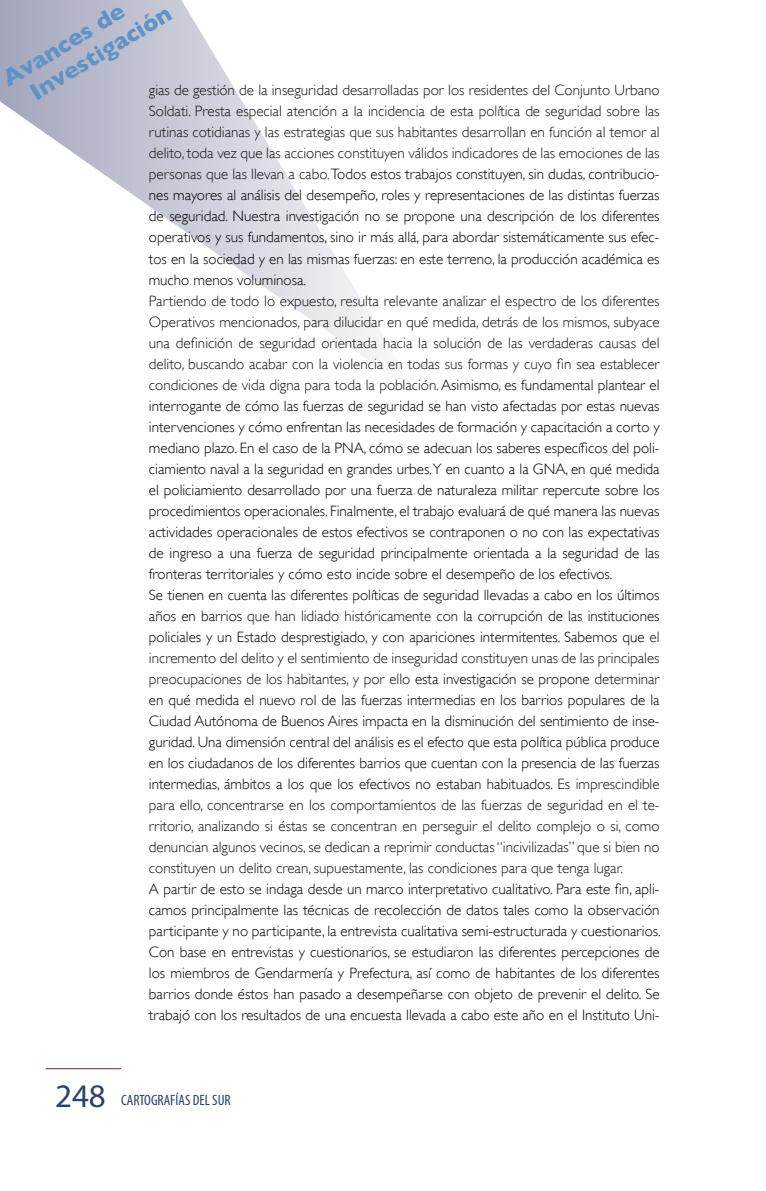
<style>
.page{position:relative;width:766px;height:1191px;background:#fff}
.page>*{position:absolute;margin:0;border:0;box-sizing:border-box;transform-origin:0 0}
.t1{font:700 24px/26.2px "Gill Sans";color:#5e93c7}
.t2{font:300 15px/21px "Gill Sans";color:#000;text-align:justify}
.t3{font:condensed 15px "Myriad Pro";color:#28436f}
.s1{color:#151515}
.s2{font-stretch:normal;font-size:33px}
</style>
<div class="page">
<hr style="left:45px;top:1068px;width:76px;height:1px;background:#7c232b">
<svg style="left:0;top:0;width:377px;height:365px"></svg>
<h1 class="t1" style="left:12px;top:60px;width:162px;text-indent:-16px;rotate:-31deg">Avances de<br>Investigación</h1>
<p class="t2" style="left:149px;top:80px;width:512px"><span class="s1">gias de gestión de la inseguridad desarrolladas por los residentes del Conjunto Urbano Soldati. Presta especial atención a la incidencia de esta política de seguridad sobre las rutinas cotidianas y las estrategias que sus habitantes desarrollan en función al temor al delito, toda vez que las acciones constituyen válidos indicadores de las emociones de las personas que las llevan a cabo.</span>Todos estos trabajos constituyen, sin dudas, contribucio&shy;nes mayores al análisis del desempeño, roles y representaciones de las distintas fuerzas de seguridad. Nuestra investigación no se propone una descripción de los diferentes operativos y sus fundamentos, sino ir más allá, para abordar sistemáticamente sus efec&shy;tos en la sociedad y en las mismas fuerzas: en este terreno, la producción académica es mucho menos voluminosa.</p>
<p class="t2" style="left:149px;top:290px;width:512px;text-align:left"><span class="s1">Partiendo de todo lo expuesto, resulta relevante analizar el espectro de los diferentes Operativos mencionados, para dilucidar en qué medida, detrás de los mismos, subyace una definición de seguridad orientada hacia la solución de las verdaderas causas del delito, buscando acabar con la violencia en todas sus formas y cuyo fin sea establecer condiciones de vida digna para toda la población.</span> Asimismo, es fundamental plantear el interrogante de cómo las fuerzas de seguridad se han visto afectadas por estas nuevas intervenciones y cómo enfrentan las necesidades de formación y capacitación a corto y mediano plazo. En el caso de la PNA, cómo se adecuan los saberes específicos del poli&shy;ciamiento naval a la seguridad en grandes urbes.Y en cuanto a la GNA, en qué medida el policiamiento desarrollado por una fuerza de naturaleza militar repercute sobre los procedimientos operacionales. Finalmente, el trabajo evaluará de qué manera las nuevas actividades operacionales de estos efectivos se contraponen o no con las expectativas de ingreso a una fuerza de seguridad principalmente orientada a la seguridad de las fronteras territoriales y cómo esto incide sobre el desempeño de los efectivos.<br>Se tienen en cuenta las diferentes políticas de seguridad llevadas a cabo en los últimos años en barrios <span class="s1">que han lidiado históricamente con</span> la corrupción de las instituciones policiales y un Estado desprestigiado, y con apariciones intermitentes. Sabemos que <span class="s1">el incremento del delito y el sentimiento de inseguridad constituyen unas de las principales preocupaciones de los habitantes, y por ello</span> esta investigación se propone <span class="s1">determinar </span>en qué medida el nuevo rol de las fuerzas intermedias en los barrios populares de la Ciudad Autónoma de Buenos Aires impacta en la disminución del sentimiento de inse&shy;guridad. Una dimensión central del análisis es el efecto que esta política pública produce en los ciudadanos de los diferentes barrios que cuentan con la presencia de las fuerzas intermedias, ámbitos a los que los efectivos no estaban habituados. <span class="s1">Es imprescindible para ello, concentrarse en los comportamientos de las fuerzas de seguridad en el te&shy;rritorio, analizando si éstas se concentran en perseguir el delito complejo o si, como denuncian algunos vecinos, se dedican a reprimir conductas “incivilizadas” que si bien no constituyen un delito crean, supuestamente, las condiciones para que tenga lugar.</span></p>
<p class="t2" style="left:149px;top:878px;width:513px">A partir de esto se indaga desde un marco interpretativo cualitativo. Para este fin, apli&shy;camos principalmente las técnicas de recolección de datos tales como la observación participante y no participante, la entrevista cualitativa semi-estructurada y cuestionarios.<br>Con base en entrevistas y cuestionarios, se estudiaron las diferentes percepciones de los miembros de Gendarmería y Prefectura, así como de habitantes de los diferentes barrios donde éstos han pasado a desempeñarse con objeto de prevenir el delito. Se trabajó con los resultados de una encuesta llevada a cabo este año en el Instituto Uni-</p>
<p class="t3" style="left:55px;top:1091px;width:177px"><span class="s2">248</span> CARTOGRAFÍAS DEL SUR</p>
</div>
